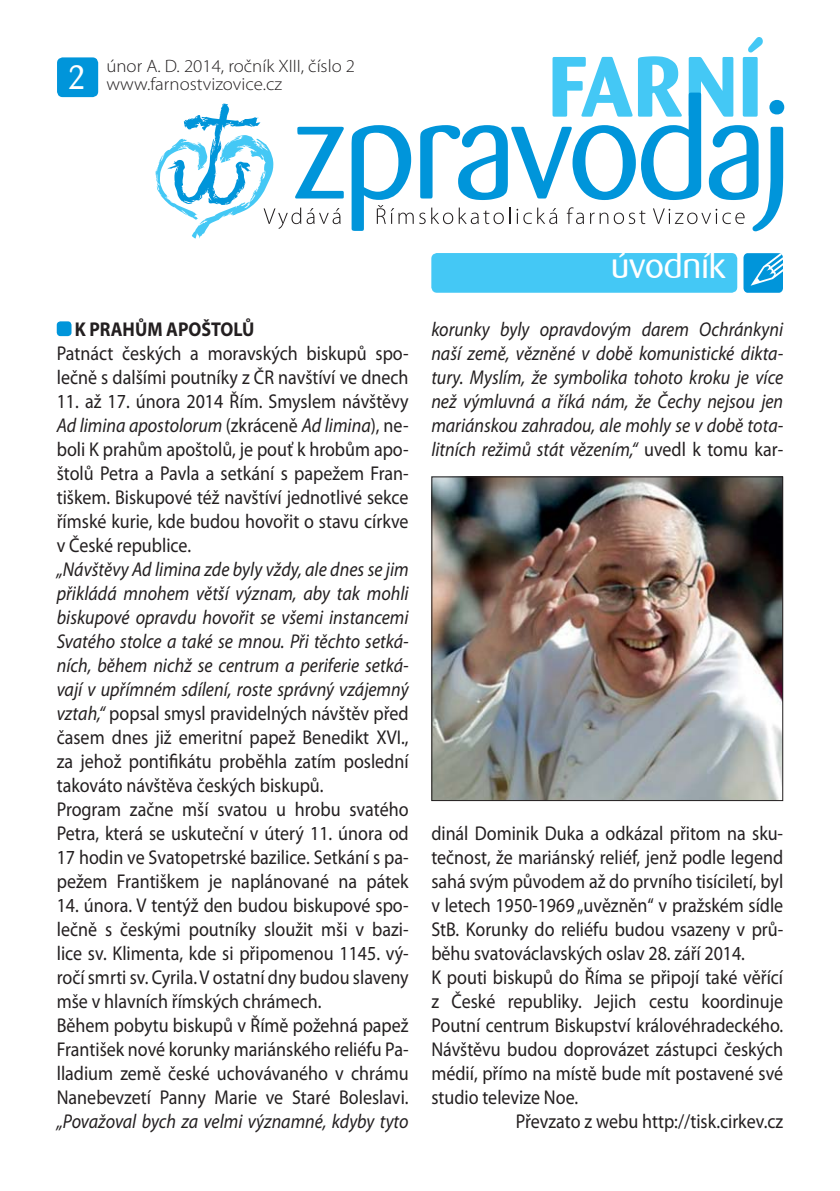
<style>
.page{position:relative;width:840px;height:1191px;background:#fff}
.page>*{position:absolute;margin:0;border:0;box-sizing:border-box;transform-origin:0 0}
.t1{font:36px "Barmeno";color:#fff}
.t2{font:20px/24px "Myriad Pro";color:#231f20;scale:.9 1}
.t3{font:italic 20px/24px "Myriad Pro";color:#231f20;text-align:justify;scale:.9 1}
.t4{font:700 20px "Myriad Pro";color:#231f20;scale:.9 1}
.t5{font:300 18px/18px "Myriad Pro";color:#231f20;scale:1.05 1}
.s1{font-family:"Barmeno";font-weight:400;font-size:34px;color:#fff}
.s2{font-style:italic}
.s3{font-style:normal}
</style>
<div class="page">
<div style="left:57px;top:321px;width:14px;height:15px;background:#0095da;border-radius:4px"></div>
<svg style="left:351px;top:125px;width:62px;height:106px"></svg>
<svg style="left:419px;top:37px;width:364px;height:194px"></svg>
<svg style="left:155px;top:104px;width:188px;height:135px"></svg>
<img style="left:433px;top:478px;width:347px;height:321px">
<div style="left:431px;top:476px;width:351px;height:325px;border:1px solid #231f20"></div>
<div style="left:431px;top:253px;width:305px;height:40px;background:#44c8f5;border-radius:6px"></div>
<div style="left:743px;top:253px;width:39px;height:40px;background:#0095da;border-radius:4px"></div>
<svg style="left:750px;top:253px;width:32px;height:33px"></svg>
<div style="left:57px;top:57px;width:41px;height:40px;background:#0095da;border-radius:6px"></div>
<p class="t5" style="left:67px;top:59px;width:275px;text-indent:39px">únor A. D. 2014, ročník XIII, číslo 2<br><span class="s1">2</span> www.farnostvizovice.cz</p>
<p class="t4" style="left:75px;top:322px;width:201px">K PRAHŮM APOŠTOLŮ</p>
<p class="t2" style="left:57px;top:343px;width:392px">Patnáct českých a moravských biskupů spo&shy;lečně s dalšími poutníky z ČR navštíví ve dnech</p>
<p class="t2" style="left:57px;top:391px;width:392px;text-align:justify">11. až 17. února 2014 Řím. Smyslem návštěvy <span class="s2">Ad limina apostolorum</span> (zkráceně <span class="s2">Ad limina</span>), ne&shy;boli K prahům apoštolů, je pouť k hrobům apo&shy;štolů Petra a Pavla a setkání s papežem Fran&shy;tiškem. Biskupové též navštíví jednotlivé sekce římské kurie, kde budou hovořit o stavu církve v České republice.</p>
<p class="t2" style="left:57px;top:559px;width:392px"><span class="s2">„Návštěvy Ad limina zde byly vždy, ale dnes se jim přikládá mnohem větší význam, aby tak mohli biskupové opravdu hovořit se všemi instancemi Svatého stolce a také se mnou. Při těchto setká&shy;ních, během nichž se centrum a periferie setká&shy;vají v upřímném sdílení, roste správný vzájemný vztah,“</span> popsal smysl pravidelných návštěv před časem dnes již emeritní papež Benedikt XVI., za jehož pontifikátu proběhla zatím poslední takováto návštěva českých biskupů.<br>Program začne mší svatou u hrobu svatého Petra, která se uskuteční v úterý 11. února od 17 hodin ve Svatopetrské bazilice. Setkání s pa&shy;pežem Františkem je naplánované na pátek</p>
<p class="t2" style="left:57px;top:895px;width:392px">14. února. V tentýž den budou biskupové spo&shy;lečně s českými poutníky sloužit mši v bazi&shy;lice sv. Klimenta, kde si připomenou 1145. vý&shy;ročí smrti sv. Cyrila. V ostatní dny budou slaveny mše v hlavních římských chrámech.<br>Během pobytu biskupů v Římě požehná papež František nové korunky mariánského reliéfu Pa&shy;lladium země české uchovávaného v chrámu Nanebevzetí Panny Marie ve Staré Boleslavi.</p>
<p class="t3" style="left:57px;top:1111px;width:392px">„Považoval bych za velmi významné, kdyby tyto</p>
<h1 class="t1" style="left:611px;top:247px;width:115px">úvodník</h1>
<p class="t3" style="left:431px;top:319px;width:392px">korunky byly opravdovým darem Ochránkyni naší země, vězněné v době komunistické dikta&shy;tury. Myslím, že symbolika tohoto kroku je více než výmluvná a říká nám, že Čechy nejsou jen mariánskou zahradou, ale mohly se v době tota&shy;litních režimů stát vězením,“ <span class="s3">uvedl k tomu kar-</span></p>
<p class="t2" style="left:431px;top:823px;width:392px">dinál Dominik Duka a odkázal přitom na sku-</p>
<p class="t2" style="left:431px;top:847px;width:392px">tečnost, že mariánský reliéf, jenž podle legend</p>
<p class="t2" style="left:431px;top:871px;width:392px">sahá svým původem až do prvního tisíciletí, byl</p>
<p class="t2" style="left:431px;top:895px;width:392px">v letech 1950-1969 „uvězněn“ v pražském sídle</p>
<p class="t2" style="left:431px;top:919px;width:392px">StB. Korunky do reliéfu budou vsazeny v prů-</p>
<p class="t2" style="left:431px;top:943px;width:350px">běhu svatováclavských oslav 28. září 2014.</p>
<p class="t2" style="left:431px;top:967px;width:392px">K pouti biskupů do Říma se připojí také věřící</p>
<p class="t2" style="left:431px;top:991px;width:392px">z České republiky. Jejich cestu koordinuje</p>
<p class="t2" style="left:431px;top:1015px;width:392px">Poutní centrum Biskupství královéhradeckého.</p>
<p class="t2" style="left:431px;top:1039px;width:392px">Návštěvu budou doprovázet zástupci českých</p>
<p class="t2" style="left:431px;top:1063px;width:392px">médií, přímo na místě bude mít postavené své</p>
<p class="t2" style="left:431px;top:1087px;width:165px">studio televize Noe.</p>
<p class="t2" style="left:515px;top:1111px;width:298px">Převzato z webu http://tisk.cirkev.cz</p>
</div>
